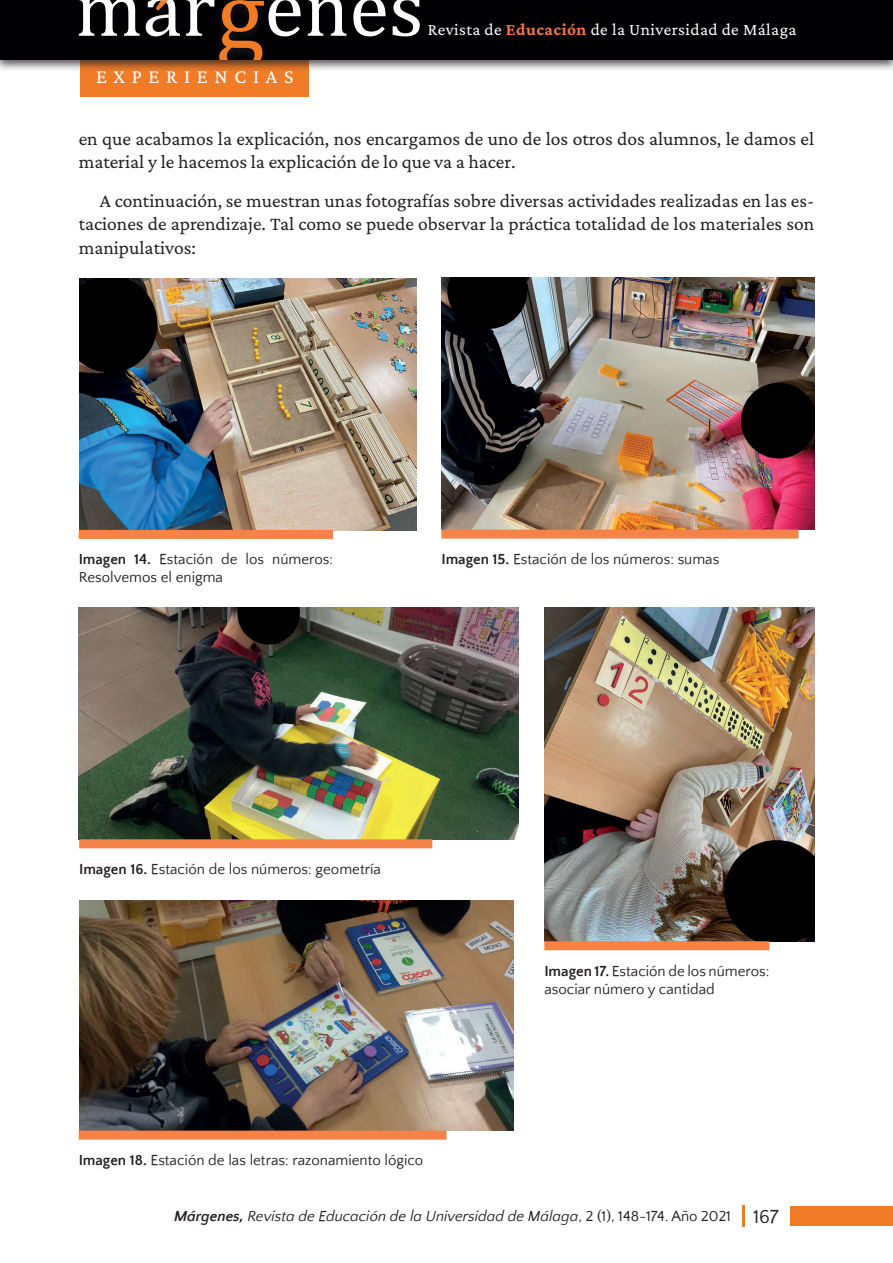
<style>
.page{position:relative;width:893px;height:1263px;background:#fff}
.page>*{position:absolute;margin:0;border:0;box-sizing:border-box;transform-origin:0 0}
.t1{font:20.25px "Crimson Pro";letter-spacing:.33em;color:#fff}
.t2{font:19.5px/23.4px "Crimson Pro";color:#231f20}
.t3{font:17.25px "Crimson Pro";letter-spacing:.025em;color:#fff}
.t4{font:15px/18px "Quattrocento Sans";color:#231f20}
.t5{font:italic 15px "Quattrocento Sans";color:#231f20}
.s1{font-weight:700;color:#f37549}
.s2{font-weight:700}
.s3{font-style:normal}
.s4{font-style:normal;font-size:19.5px}
</style>
<div class="page">
<div style="left:81px;top:55px;width:228px;height:42px;background:#f07c28"></div>
<div style="left:0;top:0;width:893px;height:72px;background:#231f20;opacity:.75"></div>
<div style="left:0;top:0;width:893px;height:60px;background:#000003"></div>
<svg style="left:78px;top:0;width:62px;height:36px"></svg>
<svg style="left:307px;top:0;width:39px;height:36px"></svg>
<svg style="left:353px;top:0;width:33px;height:36px"></svg>
<svg style="left:393px;top:0;width:27px;height:36px"></svg>
<svg style="left:146px;top:0;width:155px;height:59px"></svg>
<div style="left:791px;top:1206px;width:102px;height:20px;background:#f07c28"></div>
<hr style="left:742px;top:1205px;width:3px;height:22px;background:#f07c28">
<img style="left:79px;top:278px;width:337px;height:252px">
<div style="left:79px;top:530px;width:254px;height:9px;background:#f58348"></div>
<img style="left:441px;top:278px;width:373px;height:252px">
<div style="left:441px;top:530px;width:358px;height:9px;background:#f58348"></div>
<img style="left:79px;top:607px;width:440px;height:232px">
<div style="left:79px;top:839px;width:353px;height:9px;background:#f58348"></div>
<img style="left:544px;top:607px;width:270px;height:335px">
<div style="left:544px;top:941px;width:225px;height:9px;background:#f58348"></div>
<img style="left:79px;top:900px;width:434px;height:231px">
<div style="left:79px;top:1130px;width:367px;height:9px;background:#f58348"></div>
<p class="t1" style="left:96px;top:63px;width:199px">EXPERIENCIAS</p>
<p class="t3" style="left:428px;top:18px;width:370px">Revista de <span class="s1">Educación</span> de la Universidad de Málaga</p>
<p class="t2" style="left:79px;top:127px;width:737px">en que acabamos la explicación, nos encargamos de uno de los otros dos alumnos, le damos el material y le hacemos la explicación de lo que va a hacer.</p>
<p class="t2" style="left:79px;top:188px;width:737px;text-align:justify;text-indent:21px">A continuación, se muestran unas fotografías sobre diversas actividades realizadas en las es&shy;taciones de aprendizaje. Tal como se puede observar la práctica totalidad de los materiales son manipulativos:</p>
<p class="t4" style="left:79px;top:551px;width:256px"><span class="s2">Imagen 14.</span> Estación de los números:<br>Resolvemos el enigma</p>
<p class="t4" style="left:441px;top:551px;width:279px"><span class="s2">Imagen 15.</span> Estación de los números: sumas</p>
<p class="t4" style="left:79px;top:860px;width:303px"><span class="s2">Imagen 16.</span> Estación de los números: geometría</p>
<p class="t4" style="left:79px;top:1152px;width:346px"><span class="s2">Imagen 18.</span> Estación de las letras: razonamiento lógico</p>
<p class="t4" style="left:544px;top:962px;width:226px"><span class="s2">Imagen 17.</span> Estación de los números: asociar número y cantidad</p>
<p class="t5" style="left:174px;top:1208px;width:606px"><span class="s2">Márgenes,</span> Revista de Educación de la Universidad de Málaga<span class="s3">, 2 (1), 148-174. Año 2021</span> <span class="s4">167</span></p>
</div>
